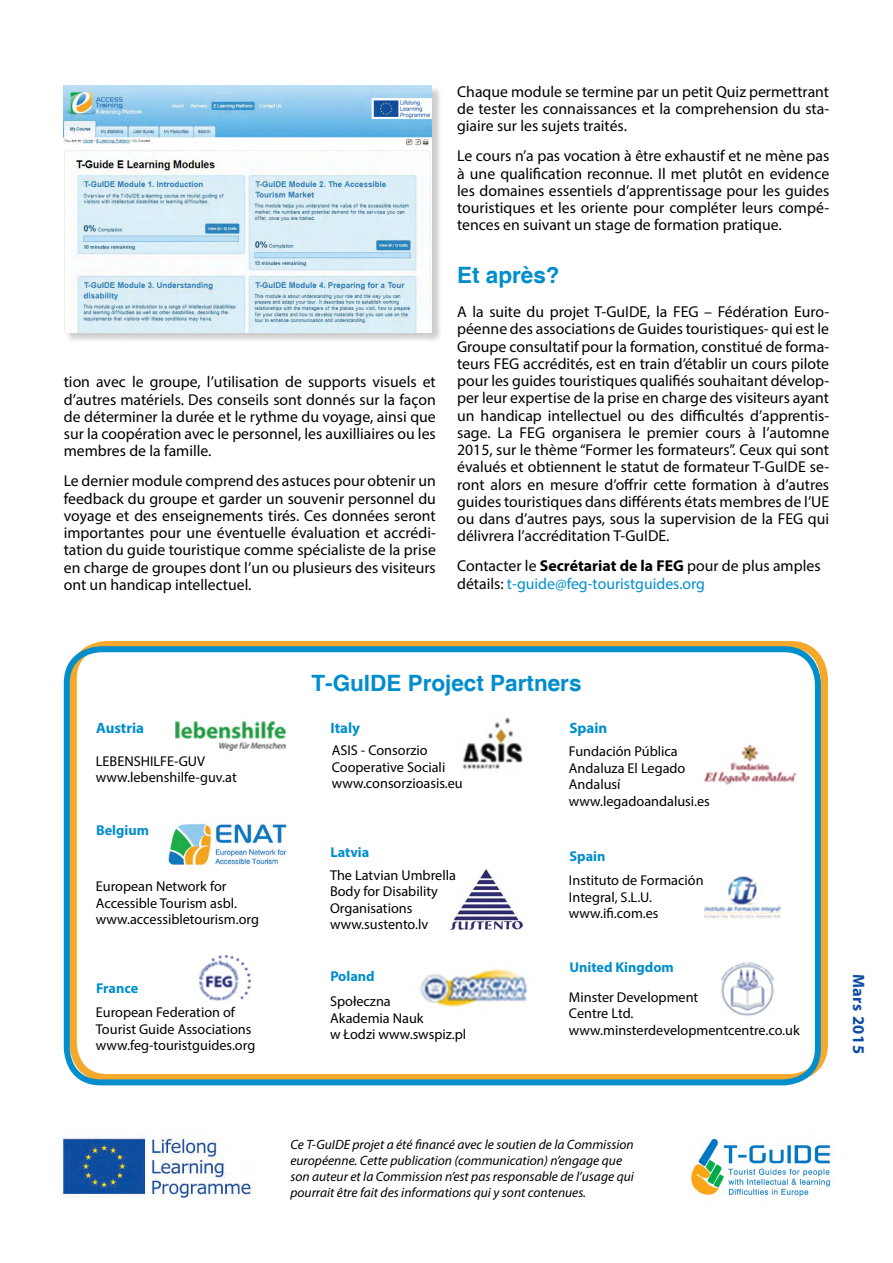
<style>
.page{position:relative;width:893px;height:1263px;background:#fff}
.page>*{position:absolute;margin:0;border:0;box-sizing:border-box;transform-origin:0 0}
.t1{font:700 22.5px "Helvetica";color:#008ecc}
.t2{font:700 16.5px "Myriad Pro";letter-spacing:.03em;color:#0c4ca3}
.t3{font:15.75px/17.2px "Myriad Pro";color:#000;text-align:justify}
.t4{font:700 15px "Myriad Pro";color:#008ecc}
.t5{font:14.25px/16.5px "Myriad Pro";color:#000}
.t6{font:700 14.25px "Myriad Pro";color:#008ecc}
.t7{font:italic 13.5px/16.2px "Myriad Pro";color:#000}
.s1{font-weight:700}
.s2{color:#008ecc}
</style>
<div class="page">
<div style="left:69px;top:641px;width:759px;height:440px;border:8px solid #f5a829;border-radius:34px"></div>
<img style="left:420px;top:969px;width:108px;height:38px">
<img style="left:462px;top:717px;width:61px;height:53px">
<img style="left:704px;top:744px;width:93px;height:41px">
<img style="left:168px;top:824px;width:119px;height:42px">
<img style="left:198px;top:954px;width:54px;height:47px">
<img style="left:704px;top:876px;width:77px;height:43px">
<img style="left:175px;top:721px;width:111px;height:30px">
<img style="left:721px;top:962px;width:53px;height:54px">
<img style="left:450px;top:869px;width:72px;height:61px">
<div style="left:64px;top:646px;width:757px;height:439px;border:6px solid #008ecc;border-radius:34px"></div>
<div style="left:66px;top:87px;width:376px;height:256px;background:#000;opacity:.2"></div>
<img style="left:64px;top:85px;width:367px;height:247px">
<img style="left:61px;top:1136px;width:192px;height:65px">
<img style="left:690px;top:1138px;width:142px;height:60px">
<p class="t3" style="left:64px;top:373px;width:374px">tion avec le groupe, l’utilisation de supports visuels et d’autres matériels. Des conseils sont donnés sur la façon de déterminer la durée et le rythme du voyage, ainsi que sur la coopération avec le personnel, les auxilliaires ou les membres de la famille.</p>
<p class="t3" style="left:64px;top:472px;width:374px">Le dernier module comprend des astuces pour obtenir un feedback du groupe et garder un souvenir personnel du voyage et des enseignements tirés. Ces données seront importantes pour une éventuelle évaluation et accrédi&shy;tation du guide touristique comme spécialiste de la prise en charge de groupes dont l’un ou plusieurs des visiteurs ont un handicap intellectuel.</p>
<p class="t3" style="left:457px;top:83px;width:374px">Chaque module se termine par un petit Quiz permettrant de tester les connaissances et la comprehension du sta&shy;giaire sur les sujets traités.</p>
<p class="t3" style="left:457px;top:147px;width:374px">Le cours n’a pas vocation à être exhaustif et ne mène pas à une qualification reconnue. Il met plutôt en evidence les domaines essentiels d’apprentissage pour les guides touristiques et les oriente pour compléter leurs compé&shy;tences en suivant un stage de formation pratique.</p>
<h1 class="t1" style="left:457px;top:261px;width:104px">Et après?</h1>
<p class="t3" style="left:457px;top:303px;width:374px">A la suite du projet T-GuIDE, la FEG – Fédération Euro&shy;péenne des associations de Guides touristiques- qui est le Groupe consultatif pour la formation, constitué de forma&shy;teurs FEG accrédités, est en train d’établir un cours pilote pour les guides touristiques qualifiés souhaitant dévelop&shy;per leur expertise de la prise en charge des visiteurs ayant un handicap intellectuel ou des difficultés d’apprentis&shy;sage. La FEG organisera le premier cours à l’automne 2015, sur le thème “Former les formateurs”. Ceux qui sont évalués et obtiennent le statut de formateur T-GuIDE se&shy;ront alors en mesure d’offrir cette formation à d’autres guides touristiques dans différents états membres de l’UE ou dans d’autres pays, sous la supervision de la FEG qui délivrera l’accréditation T-GuIDE.</p>
<p class="t3" style="left:457px;top:557px;width:365px">Contacter le <span class="s1">Secrétariat de la FEG</span> pour de plus amples détails: <span class="s2">t-guide@feg-touristguides.org</span></p>
<p class="t4" style="left:96px;top:718px;width:50px">Austria</p>
<h1 class="t1" style="left:311px;top:669px;width:272px">T-GuIDE Project Partners</h1>
<p class="t4" style="left:330px;top:718px;width:31px">Italy</p>
<p class="t4" style="left:569px;top:718px;width:39px">Spain</p>
<p class="t5" style="left:96px;top:752px;width:142px">LEBENSHILFE-GUV www.lebenshilfe-guv.at</p>
<p class="t5" style="left:332px;top:742px;width:133px">ASIS - Consorzio<br>Cooperative Sociali www.consorzioasis.eu</p>
<p class="t6" style="left:96px;top:821px;width:54px">Belgium</p>
<p class="t6" style="left:330px;top:843px;width:41px">Latvia</p>
<p class="t5" style="left:569px;top:743px;width:143px">Fundación Pública<br>Andaluza El Legado<br>Andalusí www.legadoandalusi.es</p>
<p class="t6" style="left:569px;top:846px;width:37px">Spain</p>
<p class="t5" style="left:96px;top:878px;width:165px">European Network for<br>Accessible Tourism asbl. www.accessibletourism.org</p>
<p class="t6" style="left:96px;top:978px;width:44px">France</p>
<p class="t5" style="left:96px;top:1004px;width:161px">European Federation of<br>Tourist Guide Associations www.feg-touristguides.org</p>
<p class="t5" style="left:330px;top:866px;width:127px">The Latvian Umbrella<br>Body for Disability<br>Organisations www.sustento.lv</p>
<p class="t5" style="left:569px;top:872px;width:136px">Instituto de Formación<br>Integral, S.L.U. www.ifi.com.es</p>
<p class="t6" style="left:330px;top:966px;width:46px">Poland</p>
<p class="t5" style="left:330px;top:993px;width:138px">Społeczna<br>Akademia Nauk<br>w Łodzi www.swspiz.pl</p>
<p class="t6" style="left:569px;top:958px;width:106px">United Kingdom</p>
<p class="t5" style="left:569px;top:989px;width:232px">Minster Development<br>Centre Ltd. www.minsterdevelopmentcentre.co.uk</p>
<p class="t2" style="left:869px;top:974px;width:82px;rotate:90deg">Mars 2015</p>
<p class="t7" style="left:290px;top:1136px;width:345px">Ce T-GuIDE projet a été financé avec le soutien de la Commission européenne. Cette publication (communication) n’engage que son auteur et la Commission n’est pas responsable de l’usage qui pourrait être fait des informations qui y sont contenues.</p>
</div>
